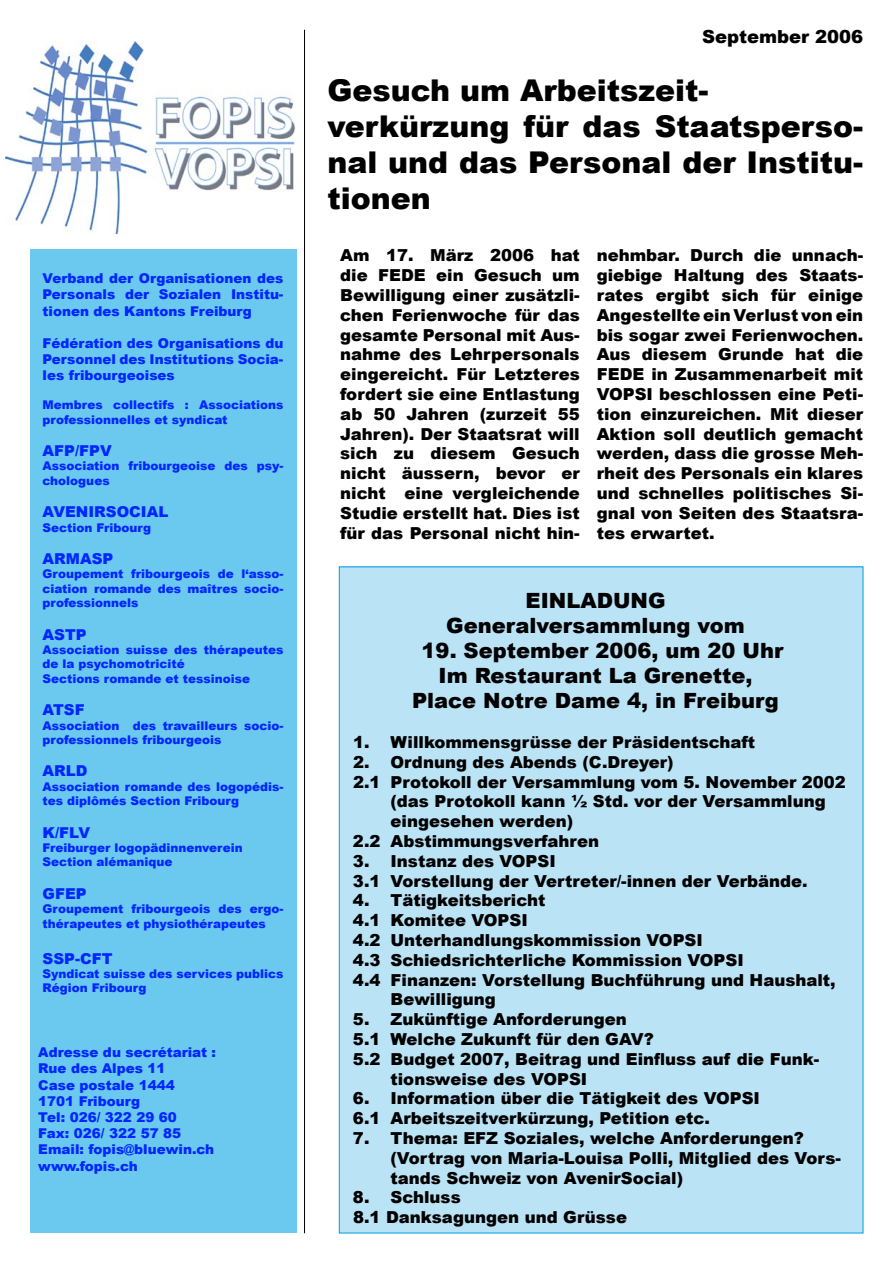
<style>
.page{position:relative;width:893px;height:1263px;background:#fff}
.page>*{position:absolute;margin:0;border:0;box-sizing:border-box;transform-origin:0 0}
.t1{font:900 30px/36px "Arial";color:#000}
.t2{font:900 21px/25.2px "Arial";color:#000;text-align:center}
.t3{font:900 18px "Arial";color:#000}
.t4{font:900 16.5px/19.8px "Arial";color:#000}
.t5{font:900 15px "Arial";color:#0026ff}
.t6{font:900 13.5px/16.2px "Arial";color:#0026ff;text-align:justify}
.t7{font:900 12px/14.4px "Arial";color:#0026ff}
</style>
<div class="page">
<div style="left:30px;top:249px;width:266px;height:984px;background:#6bc8ee"></div>
<img style="left:6px;top:41px;width:289px;height:193px">
<div style="left:339px;top:567px;width:524px;height:666px;background:#bae3f6"></div>
<hr style="left:304px;top:30px;width:1px;height:1203px;background:#000">
<p class="t6" style="left:43px;top:270px;width:242px">Verband der Organisationen des Personals der Sozialen Institu&shy;tionen des Kantons Freiburg</p>
<p class="t6" style="left:43px;top:335px;width:242px">Fédération des Organisations du Personnel des Institutions Socia&shy;les fribourgeoises</p>
<p class="t7" style="left:43px;top:397px;width:242px">Membres collectifs : Associations professionnelles et syndicat</p>
<p class="t5" style="left:43px;top:440px;width:71px">AFP/FPV</p>
<p class="t7" style="left:43px;top:459px;width:242px">Association fribourgeoise des psy&shy;chologues</p>
<p class="t5" style="left:43px;top:501px;width:127px">AVENIRSOCIAL</p>
<p class="t7" style="left:43px;top:520px;width:110px">Section Fribourg</p>
<p class="t5" style="left:43px;top:548px;width:72px">ARMASP</p>
<p class="t7" style="left:43px;top:566px;width:242px;text-align:justify">Groupement fribourgeois de l‘asso&shy;ciation romande des maîtres socio&shy;professionnels</p>
<p class="t5" style="left:43px;top:623px;width:46px">ASTP</p>
<p class="t7" style="left:43px;top:642px;width:242px">Association suisse des thérapeutes de la psychomotricité<br>Sections romande et tessinoise</p>
<p class="t5" style="left:43px;top:699px;width:44px">ATSF</p>
<p class="t7" style="left:43px;top:718px;width:242px">Association des travailleurs socio&shy;professionnels fribourgeois</p>
<p class="t5" style="left:43px;top:760px;width:47px">ARLD</p>
<p class="t7" style="left:43px;top:779px;width:242px">Association romande des logopédis&shy;tes diplômés Section Fribourg</p>
<p class="t5" style="left:43px;top:821px;width:49px">K/FLV</p>
<p class="t7" style="left:43px;top:840px;width:202px">Freiburger logopädinnenverein<br>Section alémanique</p>
<p class="t5" style="left:43px;top:882px;width:46px">GFEP</p>
<p class="t7" style="left:43px;top:901px;width:242px">Groupement fribourgeois des ergo&shy;thérapeutes et physiothérapeutes</p>
<p class="t5" style="left:43px;top:947px;width:71px">SSP-CFT</p>
<p class="t7" style="left:43px;top:966px;width:242px">Syndicat suisse des services publics<br>Région Fribourg</p>
<p class="t6" style="left:38px;top:1044px;width:179px;text-align:left">Adresse du secrétariat :<br>Rue des Alpes 11<br>Case postale 1444<br>1701 Fribourg<br>Tel: 026/ 322 29 60<br>Fax: 026/ 322 57 85<br>Email: fopis@bluewin.ch www.fopis.ch</p>
<p class="t3" style="left:702px;top:23px;width:163px">September 2006</p>
<h1 class="t1" style="left:327px;top:71px;width:537px">Gesuch um Arbeitszeit&shy;verkürzung für das Staatsperso&shy;nal und das Personal der Institu&shy;tionen</h1>
<p class="t4" style="left:340px;top:245px;width:241px;text-align:justify">Am 17. März 2006 hat die FEDE ein Gesuch um Bewilligung einer zusätzli&shy;chen Ferienwoche für das gesamte Personal mit Aus&shy;nahme des Lehrpersonals eingereicht. Für Letzteres fordert sie eine Entlastung ab 50 Jahren (zurzeit 55<br>Jahren). Der Staatsrat will sich zu diesem Gesuch nicht äussern, bevor er nicht eine vergleichende Studie erstellt hat. Dies ist für das Personal nicht hin-</p>
<p class="t4" style="left:597px;top:245px;width:268px;text-align:justify">nehmbar. Durch die unnach&shy;giebige Haltung des Staats&shy;rates ergibt sich für einige Angestellte ein Verlust von ein bis sogar zwei Ferienwochen.<br>Aus diesem Grunde hat die FEDE in Zusammenarbeit mit VOPSI beschlossen eine Peti&shy;tion einzureichen. Mit dieser Aktion soll deutlich gemacht werden, dass die grosse Meh&shy;rheit des Personals ein klares und schnelles politisches Si&shy;gnal von Seiten des Staatsra&shy;tes erwartet.</p>
<p class="t2" style="left:446px;top:587px;width:300px">EINLADUNG<br>Generalversammlung vom</p>
<p class="t2" style="left:412px;top:637px;width:373px">19. September 2006, um 20 Uhr<br>Im Restaurant La Grenette,<br>Place Notre Dame 4, in Freiburg</p>
<p class="t4" style="left:353px;top:732px;width:404px">1. Willkommensgrüsse der Präsidentschaft</p>
<p class="t4" style="left:353px;top:751px;width:322px">2. Ordnung des Abends (C.Dreyer)</p>
<p class="t4" style="left:353px;top:771px;width:494px">2.1 Protokoll der Versammlung vom 5. November 2002</p>
<p class="t4" style="left:390px;top:791px;width:437px">(das Protokoll kann ½ Std. vor der Versammlung</p>
<p class="t4" style="left:390px;top:811px;width:184px">eingesehen werden)</p>
<p class="t4" style="left:353px;top:831px;width:248px">2.2 Abstimmungsverfahren</p>
<p class="t4" style="left:353px;top:850px;width:456px">3. Instanz des VOPSI<br>3.1 Vorstellung der Vertreter/-innen der Verbände.</p>
<p class="t4" style="left:353px;top:890px;width:194px">4. Tätigkeitsbericht</p>
<p class="t4" style="left:353px;top:910px;width:176px">4.1 Komitee VOPSI</p>
<p class="t4" style="left:353px;top:930px;width:351px">4.2 Unterhandlungskommission VOPSI</p>
<p class="t4" style="left:353px;top:949px;width:392px">4.3 Schiedsrichterliche Kommission VOPSI</p>
<p class="t4" style="left:353px;top:969px;width:484px">4.4 Finanzen: Vorstellung Buchführung und Haushalt,</p>
<p class="t4" style="left:390px;top:989px;width:107px">Bewilligung</p>
<p class="t4" style="left:353px;top:1009px;width:275px">5. Zukünftige Anforderungen</p>
<p class="t4" style="left:353px;top:1029px;width:302px">5.1 Welche Zukunft für den GAV?</p>
<p class="t4" style="left:353px;top:1048px;width:468px">5.2 Budget 2007, Beitrag und Einfluss auf die Funk-</p>
<p class="t4" style="left:390px;top:1068px;width:198px">tionsweise des VOPSI</p>
<p class="t4" style="left:353px;top:1088px;width:408px">6. Information über die Tätigkeit des VOPSI<br>6.1 Arbeitszeitverkürzung, Petition etc.</p>
<p class="t4" style="left:390px;top:1128px;width:452px;text-indent:-38px">7. Thema: EFZ Soziales, welche Anforderungen? (Vortrag von Maria-Louisa Polli, Mitglied des Vors&shy;tands Schweiz von AvenirSocial)</p>
<p class="t4" style="left:353px;top:1187px;width:276px">8. Schluss<br>8.1 Danksagungen und Grüsse</p>
</div>
